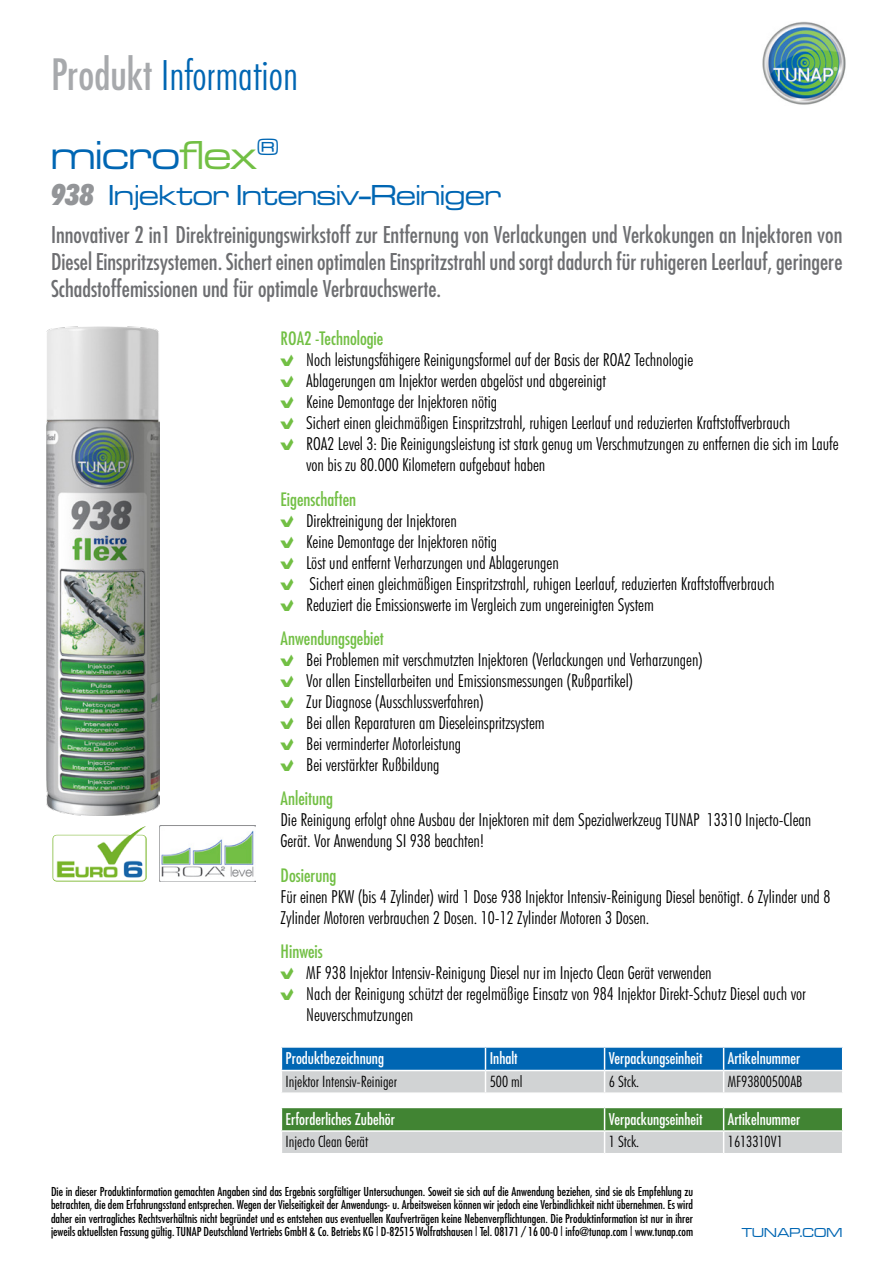
<style>
.page{position:relative;width:893px;height:1263px;background:#fff}
.page>*{position:absolute;margin:0;border:0;box-sizing:border-box;transform-origin:0 0}
.t1{font:300 condensed 42px "Futura BT";color:#0066b3}
.t2{font:42px "Microgramma D Medi Exte";color:#0066b3}
.t3{font:30px "Microgramma D Medi Exte";color:#0066b3}
.t4{font:condensed 22.5px/27px "Futura";color:#6d6e71;text-align:justify}
.t5{font:300 condensed 18px/21px "Futura BT";color:#000}
.t6{font:condensed 18px "Futura";color:#72bf44}
.t7{font:condensed 15.75px "Futura";color:#fff}
.t8{font:300 condensed 15.75px "Futura BT";color:#000}
.t9{font:13.5px "Microgramma D Medi Exte";letter-spacing:.02em;color:#0066b3}
.t10{font:condensed 12px/13.5px "Futura";color:#000;text-align:justify}
.s1{font-family:"Futura";font-weight:400;color:#a7a9ac}
.s2{color:#72bf44}
.s3{font-family:"Futura BT";font-weight:900;font-style:italic;font-stretch:condensed;font-size:29.25px;color:#939598}
.s4{font-family:"Wuerth Num";font-weight:400;font-stretch:normal;color:#72bf44}
</style>
<div class="page">
<img style="left:762px;top:21px;width:84px;height:84px">
<img style="left:47px;top:326px;width:112px;height:489px">
<svg style="left:281px;top:1047px;width:562px;height:46px;background:#70a2c7"></svg>
<hr style="left:724px;top:1092px;width:119px;height:2px;background:#fff">
<img style="left:52px;top:826px;width:94px;height:56px">
<img style="left:160px;top:826px;width:95px;height:55px">
<svg style="left:281px;top:1107px;width:562px;height:46px;background:#8fb08a"></svg>
<h1 class="t1" style="left:51px;top:49px;width:248px"><span class="s1">Produkt</span> Information</h1>
<h1 class="t2" style="left:51px;top:129px;width:229px">micro<span class="s2">flex</span><sup>®</sup></h1>
<h2 class="t3" style="left:51px;top:176px;width:451px"><span class="s3">938</span> Injektor Intensiv-Reiniger</h2>
<p class="t4" style="left:51px;top:221px;width:793px">Innovativer 2 in1 Direktreinigungswirkstoff zur Entfernung von Verlackungen und Verkokungen an Injektoren von Diesel Einspritzsystemen. Sichert einen optimalen Einspritzstrahl und sorgt dadurch für ruhigeren Leerlauf, geringere Schadstoffemissionen und für optimale Verbrauchswerte.</p>
<p class="t6" style="left:281px;top:327px;width:104px">ROA2 -Technologie</p>
<p class="t5" style="left:281px;top:349px;width:414px"><span class="s4">B</span> Noch leistungsfähigere Reinigungsformel auf der Basis der ROA2 Technologie</p>
<p class="t5" style="left:281px;top:370px;width:327px"><span class="s4">B</span> Ablagerungen am Injektor werden abgelöst und abgereinigt</p>
<p class="t5" style="left:281px;top:391px;width:218px"><span class="s4">B</span> Keine Demontage der Injektoren nötig</p>
<p class="t5" style="left:281px;top:412px;width:511px"><span class="s4">B</span> Sichert einen gleichmäßigen Einspritzstrahl, ruhigen Leerlauf und reduzierten Kraftstoffverbrauch</p>
<p class="t5" style="left:281px;top:433px;width:559px"><span class="s4">B</span> ROA2 Level 3: Die Reinigungsleistung ist stark genug um Verschmutzungen zu entfernen die sich im Laufe</p>
<p class="t5" style="left:306px;top:454px;width:241px">von bis zu 80.000 Kilometern aufgebaut haben</p>
<p class="t6" style="left:281px;top:488px;width:77px">Eigenschaften</p>
<p class="t5" style="left:281px;top:510px;width:495px"><span class="s4">B</span> Direktreinigung der Injektoren<br><span class="s4">B</span> Keine Demontage der Injektoren nötig<br><span class="s4">B</span> Löst und entfernt Verharzungen und Ablagerungen<br><span class="s4">B</span> Sichert einen gleichmäßigen Einspritzstrahl, ruhigen Leerlauf, reduzierten Kraftstoffverbrauch <span class="s4">B</span> Reduziert die Emissionswerte im Vergleich zum ungereinigten System</p>
<p class="t6" style="left:281px;top:627px;width:105px">Anwendungsgebiet</p>
<p class="t5" style="left:281px;top:649px;width:424px"><span class="s4">B</span> Bei Problemen mit verschmutzten Injektoren (Verlackungen und Verharzungen)<br><span class="s4">B</span> Vor allen Einstellarbeiten und Emissionsmessungen (Rußpartikel)<br><span class="s4">B</span> Zur Diagnose (Ausschlussverfahren)<br><span class="s4">B</span> Bei allen Reparaturen am Dieseleinspritzsystem<br><span class="s4">B</span> Bei verminderter Motorleistung<br><span class="s4">B</span> Bei verstärkter Rußbildung</p>
<p class="t6" style="left:281px;top:787px;width:54px">Anleitung</p>
<p class="t5" style="left:281px;top:809px;width:532px">Die Reinigung erfolgt ohne Ausbau der Injektoren mit dem Spezialwerkzeug TUNAP 13310 Injecto-Clean<br>Gerät. Vor Anwendung SI 938 beachten!</p>
<p class="t6" style="left:281px;top:863px;width:57px">Dosierung</p>
<p class="t5" style="left:281px;top:885px;width:551px">Für einen PKW (bis 4 Zylinder) wird 1 Dose 938 Injektor Intensiv-Reinigung Diesel benötigt. 6 Zylinder und 8<br>Zylinder Motoren verbrauchen 2 Dosen. 10-12 Zylinder Motoren 3 Dosen.</p>
<p class="t6" style="left:281px;top:940px;width:44px">Hinweis</p>
<p class="t5" style="left:281px;top:962px;width:432px"><span class="s4">B</span> MF 938 Injektor Intensiv-Reinigung Diesel nur im Injecto Clean Gerät verwenden</p>
<p class="t5" style="left:281px;top:983px;width:527px"><span class="s4">B</span> Nach der Reinigung schützt der regelmäßige Einsatz von 984 Injektor Direkt-Schutz Diesel auch vor</p>
<p class="t5" style="left:306px;top:1004px;width:109px">Neuverschmutzungen</p>
<p class="t7" style="left:286px;top:1048px;width:100px">Produktbezeichnung</p>
<p class="t7" style="left:490px;top:1048px;width:30px">Inhalt</p>
<p class="t7" style="left:609px;top:1048px;width:95px">Verpackungseinheit</p>
<p class="t7" style="left:728px;top:1048px;width:74px">Artikelnummer</p>
<p class="t8" style="left:286px;top:1072px;width:113px">Injektor Intensiv-Reiniger</p>
<p class="t8" style="left:490px;top:1072px;width:34px">500 ml</p>
<p class="t8" style="left:609px;top:1072px;width:32px">6 Stck.</p>
<p class="t8" style="left:728px;top:1072px;width:76px">MF93800500AB</p>
<p class="t7" style="left:286px;top:1109px;width:111px">Erforderliches Zubehör</p>
<p class="t7" style="left:609px;top:1109px;width:95px">Verpackungseinheit</p>
<p class="t7" style="left:728px;top:1109px;width:74px">Artikelnummer</p>
<p class="t8" style="left:286px;top:1132px;width:84px">Injecto Clean Gerät</p>
<p class="t8" style="left:609px;top:1132px;width:32px">1 Stck.</p>
<p class="t8" style="left:728px;top:1132px;width:56px">1613310V1</p>
<p class="t10" style="left:51px;top:1184px;width:644px">Die in dieser Produktinformation gemachten Angaben sind das Ergebnis sorgfältiger Untersuchungen. Soweit sie sich auf die Anwendung beziehen, sind sie als Empfehlung zu betrachten, die dem Erfahrungsstand entsprechen. Wegen der Vielseitigkeit der Anwendungs- u. Arbeitsweisen können wir jedoch eine Verbindlichkeit nicht übernehmen. Es wird daher ein vertragliches Rechtsverhältnis nicht begründet und es entstehen aus eventuellen Kaufverträgen keine Nebenverpflichtungen. Die Produktinformation ist nur in ihrer jeweils aktuellsten Fassung gültig. TUNAP Deutschland Vertriebs GmbH &amp; Co. Betriebs KG | D-82515 Wolfratshausen | Tel. 08171 / 16 00-0 | info@tunap.com | www.tunap.com</p>
<p class="t9" style="left:742px;top:1223px;width:102px">TUNAP.COM</p>
</div>
